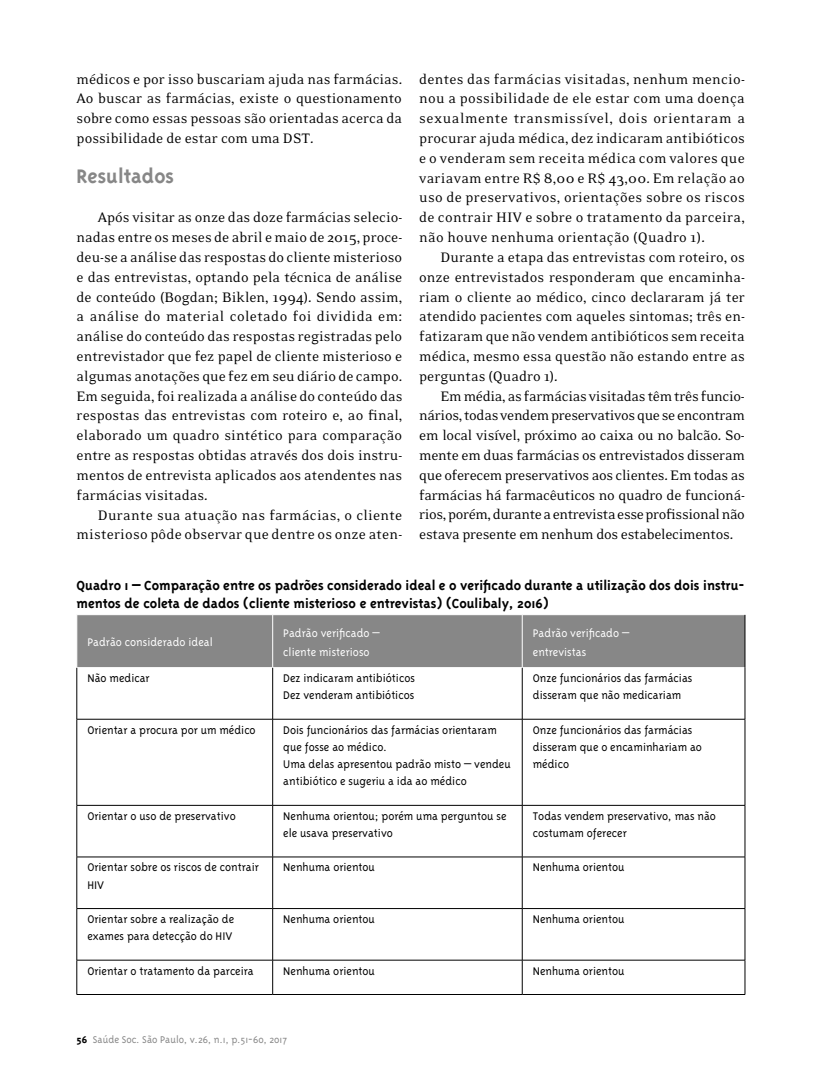
<style>
.page{position:relative;width:830px;height:1085px;background:#fff}
.page>*{position:absolute;margin:0;border:0;box-sizing:border-box;transform-origin:0 0}
.t1{font:700 22.5px "Triplex";color:#878787}
.t2{font:15.75px/19.8px "Eidetic Neo";color:#000;text-align:justify}
.t3{font:700 15px/18px "Triplex";color:#000}
.t4{font:300 12.75px/17.2px "Triplex";color:#000}
.t5{font:300 12.75px/18.6px "Triplex";color:#fff}
.t6{font:300 11.25px "Triplex";color:#878787}
.s1{font-weight:700;color:#000}
</style>
<div class="page">
<div style="left:77px;top:615px;width:667px;height:52px;background:#878787"></div>
<hr style="left:272px;top:614px;width:1px;height:53px;background:#fff">
<hr style="left:521px;top:614px;width:1px;height:53px;background:#fff">
<hr style="left:744px;top:614px;width:1px;height:53px;background:#000">
<hr style="left:76px;top:667px;width:1px;height:52px;background:#000">
<hr style="left:272px;top:667px;width:1px;height:52px;background:#000">
<hr style="left:521px;top:667px;width:1px;height:52px;background:#000">
<hr style="left:744px;top:667px;width:1px;height:52px;background:#000">
<hr style="left:77px;top:718px;width:195px;height:1px;background:#000">
<hr style="left:76px;top:719px;width:1px;height:86px;background:#000">
<hr style="left:272px;top:718px;width:250px;height:1px;background:#000">
<hr style="left:272px;top:719px;width:1px;height:86px;background:#000">
<hr style="left:522px;top:718px;width:222px;height:1px;background:#000">
<hr style="left:521px;top:719px;width:1px;height:86px;background:#000">
<hr style="left:744px;top:719px;width:1px;height:86px;background:#000">
<hr style="left:77px;top:805px;width:195px;height:1px;background:#000">
<hr style="left:76px;top:805px;width:1px;height:51px;background:#000">
<hr style="left:272px;top:805px;width:250px;height:1px;background:#000">
<hr style="left:272px;top:805px;width:1px;height:51px;background:#000">
<hr style="left:522px;top:805px;width:222px;height:1px;background:#000">
<hr style="left:521px;top:805px;width:1px;height:51px;background:#000">
<hr style="left:744px;top:805px;width:1px;height:51px;background:#000">
<hr style="left:77px;top:856px;width:195px;height:1px;background:#000">
<hr style="left:76px;top:857px;width:1px;height:51px;background:#000">
<hr style="left:272px;top:856px;width:250px;height:1px;background:#000">
<hr style="left:272px;top:857px;width:1px;height:51px;background:#000">
<hr style="left:522px;top:856px;width:222px;height:1px;background:#000">
<hr style="left:521px;top:857px;width:1px;height:51px;background:#000">
<hr style="left:744px;top:857px;width:1px;height:51px;background:#000">
<hr style="left:77px;top:908px;width:195px;height:1px;background:#000">
<hr style="left:76px;top:908px;width:1px;height:51px;background:#000">
<hr style="left:272px;top:908px;width:250px;height:1px;background:#000">
<hr style="left:272px;top:908px;width:1px;height:51px;background:#000">
<hr style="left:522px;top:908px;width:222px;height:1px;background:#000">
<hr style="left:521px;top:908px;width:1px;height:51px;background:#000">
<hr style="left:744px;top:908px;width:1px;height:51px;background:#000">
<hr style="left:77px;top:959px;width:195px;height:1px;background:#000">
<hr style="left:76px;top:960px;width:1px;height:34px;background:#000">
<hr style="left:272px;top:959px;width:250px;height:1px;background:#000">
<hr style="left:272px;top:960px;width:1px;height:34px;background:#000">
<hr style="left:522px;top:959px;width:222px;height:1px;background:#000">
<hr style="left:521px;top:960px;width:1px;height:34px;background:#000">
<hr style="left:744px;top:960px;width:1px;height:34px;background:#000">
<hr style="left:77px;top:994px;width:195px;height:1px;background:#000">
<hr style="left:272px;top:994px;width:250px;height:1px;background:#000">
<hr style="left:522px;top:994px;width:222px;height:1px;background:#000">
<p class="t2" style="left:419px;top:69px;width:327px">dentes das farmácias visitadas, nenhum mencio&shy;nou a possibilidade de ele estar com uma doença sexualmente transmissível, dois orientaram a procurar ajuda médica, dez indicaram antibióticos e o venderam sem receita médica com valores que variavam entre R$ 8,00 e R$ 43,00. Em relação ao uso de preservativos, orientações sobre os riscos de contrair HIV e sobre o tratamento da parceira, não houve nenhuma orientação (Quadro 1).</p>
<p class="t2" style="left:419px;top:248px;width:327px;text-indent:21px">Durante a etapa das entrevistas com roteiro, os onze entrevistados responderam que encaminha&shy;riam o cliente ao médico, cinco declararam já ter atendido pacientes com aqueles sintomas; três en&shy;fatizaram que não vendem antibióticos sem receita médica, mesmo essa questão não estando entre as perguntas (Quadro 1).</p>
<p class="t2" style="left:419px;top:386px;width:327px;text-indent:21px">Em média, as farmácias visitadas têm três funcio&shy;nários, todas vendem preservativos que se encontram em local visível, próximo ao caixa ou no balcão. So&shy;mente em duas farmácias os entrevistados disseram que oferecem preservativos aos clientes. Em todas as farmácias há farmacêuticos no quadro de funcioná&shy;rios, porém, durante a entrevista esse profissional não estava presente em nenhum dos estabelecimentos.</p>
<p class="t3" style="left:77px;top:576px;width:669px">Quadro 1 – Comparação entre os padrões considerado ideal e o verificado durante a utilização dos dois instru&shy;mentos de coleta de dados (cliente misterioso e entrevistas) (Coulibaly, 2016)</p>
<p class="t5" style="left:87px;top:632px;width:127px">Padrão considerado ideal</p>
<p class="t5" style="left:283px;top:623px;width:98px">Padrão verificado – cliente misterioso</p>
<p class="t5" style="left:532px;top:623px;width:98px">Padrão verificado – entrevistas</p>
<p class="t4" style="left:87px;top:669px;width:64px">Não medicar</p>
<p class="t4" style="left:283px;top:669px;width:133px">Dez indicaram antibióticos<br>Dez venderam antibióticos</p>
<p class="t4" style="left:532px;top:669px;width:161px">Onze funcionários das farmácias disseram que não medicariam</p>
<p class="t4" style="left:87px;top:721px;width:170px">Orientar a procura por um médico</p>
<p class="t4" style="left:283px;top:721px;width:229px">Dois funcionários das farmácias orientaram que fosse ao médico.<br>Uma delas apresentou padrão misto – vendeu antibiótico e sugeriu a ida ao médico</p>
<p class="t4" style="left:532px;top:721px;width:171px">Onze funcionários das farmácias disseram que o encaminhariam ao médico</p>
<p class="t4" style="left:87px;top:807px;width:150px">Orientar o uso de preservativo</p>
<p class="t4" style="left:283px;top:807px;width:225px">Nenhuma orientou; porém uma perguntou se ele usava preservativo</p>
<p class="t4" style="left:532px;top:807px;width:184px">Todas vendem preservativo, mas não costumam oferecer</p>
<p class="t4" style="left:87px;top:858px;width:173px">Orientar sobre os riscos de contrair<br>HIV</p>
<p class="t4" style="left:283px;top:858px;width:93px">Nenhuma orientou</p>
<p class="t4" style="left:532px;top:858px;width:93px">Nenhuma orientou</p>
<p class="t4" style="left:87px;top:910px;width:148px">Orientar sobre a realização de exames para detecção do HIV</p>
<p class="t4" style="left:283px;top:910px;width:93px">Nenhuma orientou</p>
<p class="t4" style="left:532px;top:910px;width:93px">Nenhuma orientou</p>
<p class="t4" style="left:87px;top:961px;width:168px">Orientar o tratamento da parceira</p>
<p class="t4" style="left:283px;top:961px;width:93px">Nenhuma orientou</p>
<p class="t4" style="left:532px;top:961px;width:93px">Nenhuma orientou</p>
<p class="t2" style="left:77px;top:69px;width:327px">médicos e por isso buscariam ajuda nas farmácias.<br>Ao buscar as farmácias, existe o questionamento sobre como essas pessoas são orientadas acerca da possibilidade de estar com uma DST.</p>
<h1 class="t1" style="left:77px;top:163px;width:99px">Resultados</h1>
<p class="t2" style="left:77px;top:208px;width:327px;text-indent:21px">Após visitar as onze das doze farmácias selecio&shy;nadas entre os meses de abril e maio de 2015, proce&shy;deu-se a análise das respostas do cliente misterioso e das entrevistas, optando pela técnica de análise de conteúdo (Bogdan; Biklen, 1994). Sendo assim, a análise do material coletado foi dividida em: análise do conteúdo das respostas registradas pelo entrevistador que fez papel de cliente misterioso e algumas anotações que fez em seu diário de campo.<br>Em seguida, foi realizada a análise do conteúdo das respostas das entrevistas com roteiro e, ao final, elaborado um quadro sintético para comparação entre as respostas obtidas através dos dois instru&shy;mentos de entrevista aplicados aos atendentes nas farmácias visitadas.</p>
<p class="t2" style="left:77px;top:505px;width:327px;text-align:right">Durante sua atuação nas farmácias, o cliente misterioso pôde observar que dentre os onze aten-</p>
<p class="t6" style="left:77px;top:1033px;width:212px"><span class="s1">56</span> Saúde Soc. São Paulo, v.26, n.1, p.51-60, 2017</p>
</div>
